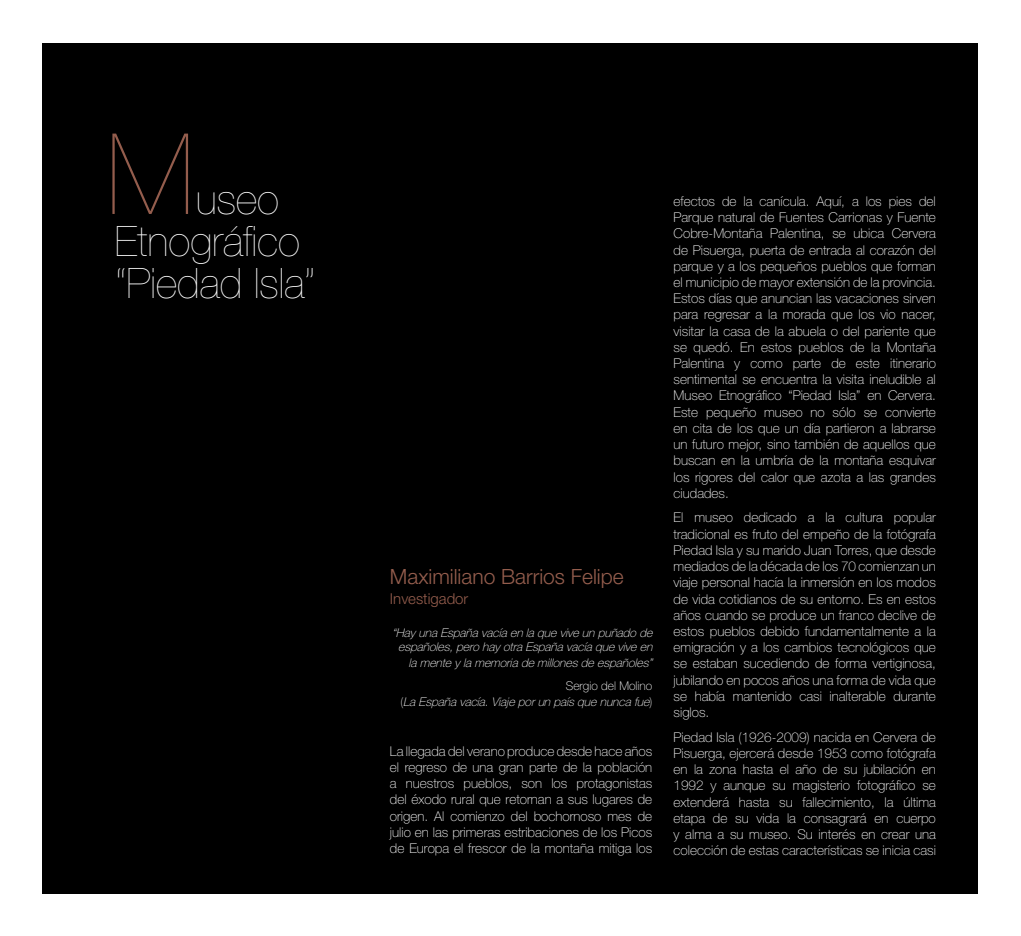
<style>
.page{position:relative;width:1021px;height:936px;background:#fff}
.page>*{position:absolute;margin:0;border:0;box-sizing:border-box;transform-origin:0 0}
.t1{font:200 112.5px "Helvetica Neue LT Std";color:#945d4d}
.t2{font:200 42px/42px "Helvetica Neue LT Std";color:#fff}
.t3{font:300 21px "Helvetica Neue LT Std";color:#945d4d}
.t4{font:300 15px "Helvetica Neue LT Std";color:#945d4d}
.t5{font:100 13.5px/16.2px "Helvetica Neue LT Std";color:#fff;text-align:justify}
.t6{font:italic 100 12px/14.4px "Helvetica Neue LT Std";color:#fff;text-align:center}
.s1{font-style:normal}
</style>
<div class="page">
<div style="left:43px;top:43px;width:935px;height:850px;background:#000"></div>
<h1 class="t1" style="left:106px;top:109px;width:89px">M</h1>
<h2 class="t2" style="left:115px;top:177px;width:203px;text-indent:81px">useo<br>Etnográfico “Piedad Isla”</h2>
<h3 class="t3" style="left:390px;top:564px;width:235px">Maximiliano Barrios Felipe</h3>
<p class="t4" style="left:390px;top:589px;width:80px">Investigador</p>
<p class="t6" style="left:392px;top:625px;width:265px">“Hay una España vacía en la que vive un puñado de españoles,pero hay otra España vacía que vive en</p>
<p class="t6" style="left:408px;top:655px;width:248px">la mente y la memoria de millonesde españoles”</p>
<p class="t6" style="left:400px;top:677px;width:254px;line-height:16.2px;text-align:right"><span class="s1">Sergio del Molino<br>(</span> La España vacía.Viaje porun paísque nunca fue<span class="s1">)</span></p>
<p class="t5" style="left:390px;top:742px;width:264px">La llegada del verano produce desde hace años el regreso de una gran parte de la población a nuestros pueblos, son los protagonistas del éxodo rural que retornan a sus lugares de origen. Al comienzo del bochornoso mes de julio en las primeras estribaciones de los Picos de Europa el frescor de la montaña mitiga los</p>
<p class="t5" style="left:673px;top:193px;width:264px">efectos de la canícula. Aquí, a los pies del Parque natural de Fuentes Carrionas y Fuente Cobre-Montaña Palentina, se ubica Cervera de Pisuerga, puerta de entrada al corazón del parque y a los pequeños pueblos que forman el municipio de mayor extensión de la provincia.<br>Estos días que anuncian las vacaciones sirven para regresar a la morada que los vio nacer, visitar la casa de la abuela o del pariente que se quedó. En estos pueblos de la Montaña Palentina y como parte de este itinerario sentimental se encuentra la visita ineludible al Museo Etnográfico “Piedad Isla” en Cervera.<br>Este pequeño museo no sólo se convierte en cita de los que un día partieron a labrarse un futuro mejor, sino también de aquellos que buscan en la umbría de la montaña esquivar los rigores del calor que azota a las grandes ciudades.</p>
<p class="t5" style="left:673px;top:509px;width:264px">El museo dedicado a la cultura popular tradicional es fruto del empeño de la fotógrafa Piedad Isla y su marido Juan Torres, que desde mediados de la década de los 70 comienzan un viaje personal hacía la inmersión en los modos de vida cotidianos de su entorno. Es en estos años cuando se produce un franco declive de estos pueblos debido fundamentalmente a la emigración y a los cambios tecnológicos que se estaban sucediendo de forma vertiginosa, jubilando en pocos años una forma de vida que se había mantenido casi inalterable durante siglos.</p>
<p class="t5" style="left:673px;top:728px;width:264px">Piedad Isla (1926-2009) nacida en Cervera de Pisuerga, ejercerá desde 1953 como fotógrafa en la zona hasta el año de su jubilación en 1992 y aunque su magisterio fotográfico se extenderá hasta su fallecimiento, la última etapa de su vida la consagrará en cuerpo y alma a su museo. Su interés en crear una colección de estas características se inicia casi</p>
</div>
